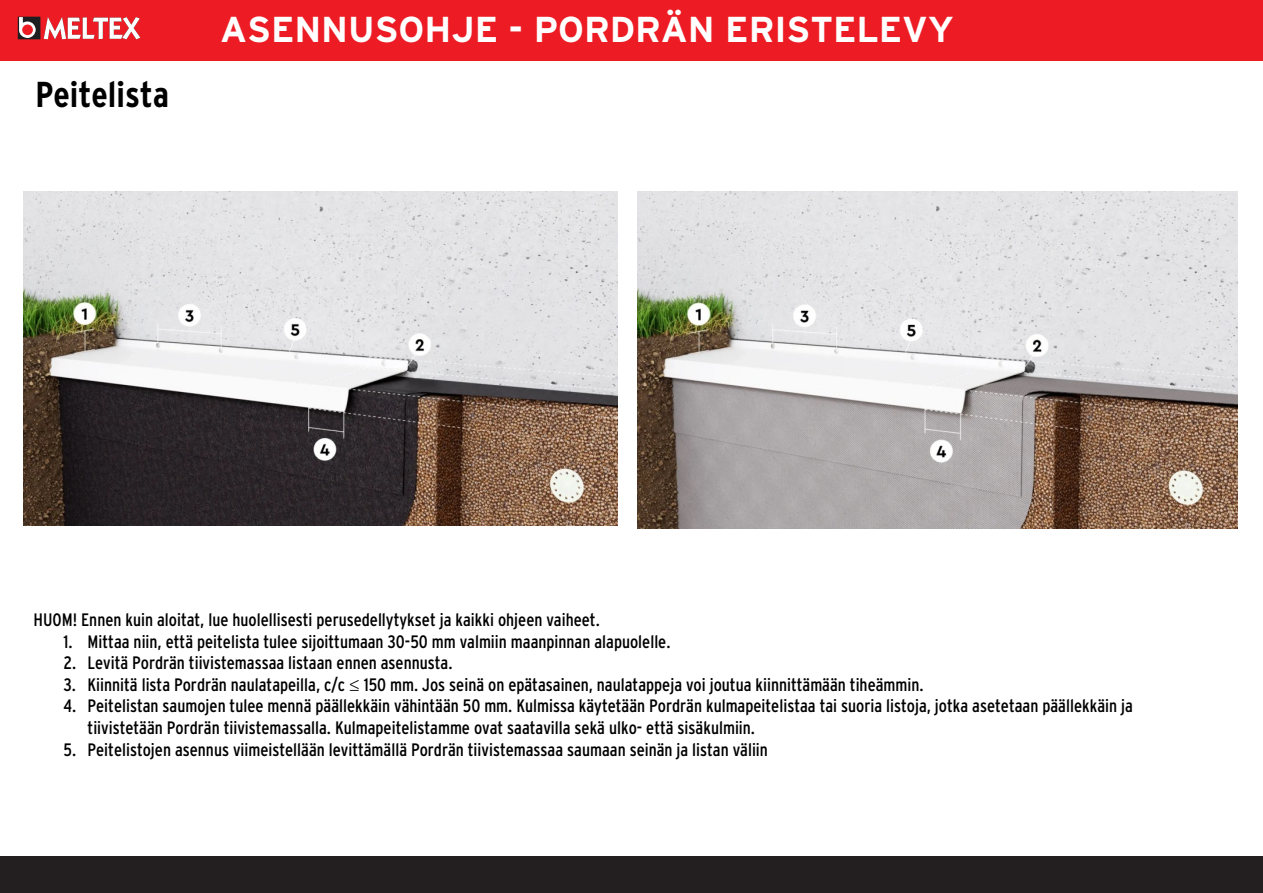
<style>
.page{position:relative;width:1263px;height:893px;background:#fff}
.page>*{position:absolute;margin:0;border:0;box-sizing:border-box;transform-origin:0 0}
.t1{font:700 36px "Interstate";color:#fff}
.t2{font:700 36px "Interstate Condensed";color:#000}
.t3{font:18px/21.6px "Interstate Condensed";color:#000}
.s1{font-family:"Koz Min Pr 6 N"}
</style>
<div class="page">
<div style="left:0;top:0;width:1263px;height:61px;background:#ed1c24"></div>
<div style="left:0;top:857px;width:1263px;height:36px;background:#231f20"></div>
<svg style="left:44px;top:17px;width:96px;height:22px"></svg>
<div style="left:18px;top:17px;width:22px;height:22px;background:#1e1e20"></div>
<svg style="left:19px;top:17px;width:17px;height:21px"></svg>
<div style="left:23px;top:25px;width:9px;height:10px;background:#ed1c24;border-radius:50%"></div>
<div style="left:23px;top:25px;width:9px;height:10px;border:1px solid #ed1c24;border-radius:50%"></div>
<img style="left:23px;top:191px;width:595px;height:334px">
<img style="left:637px;top:191px;width:600px;height:337px">
<h1 class="t2" style="left:35px;top:75px;width:135px">Peitelista</h1>
<h1 class="t1" style="left:220px;top:9px;width:735px">ASENNUSOHJE - PORDRÄN ERISTELEVY</h1>
<p class="t3" style="left:34px;top:609px;width:568px">HUOM! Ennen kuin aloitat, lue huolellisesti perusedellytykset ja kaikki ohjeen vaiheet.</p>
<p class="t3" style="left:64px;top:630px;width:608px">1. Mittaa niin, että peitelista tulee sijoittumaan 30-50 mm valmiin maanpinnan alapuolelle.</p>
<p class="t3" style="left:64px;top:652px;width:390px">2. Levitä Pordrän tiivistemassaa listaan ennen asennusta.</p>
<p class="t3" style="left:64px;top:673px;width:861px">3. Kiinnitä lista Pordrän naulatapeilla, c/c <span class="s1">≤</span> 150 mm. Jos seinä on epätasainen, naulatappeja voi joutua kiinnittämään tiheämmin.</p>
<p class="t3" style="left:88px;top:695px;width:1047px;text-indent:-24px">4. Peitelistan saumojen tulee mennä päällekkäin vähintään 50 mm. Kulmissa käytetään Pordrän kulmapeitelistaa tai suoria listoja, jotka asetetaan päällekkäin ja tiivistetään Pordrän tiivistemassalla. Kulmapeitelistamme ovat saatavilla sekä ulko- että sisäkulmiin.</p>
<p class="t3" style="left:64px;top:738px;width:706px">5. Peitelistojen asennus viimeistellään levittämällä Pordrän tiivistemassaa saumaan seinän ja listan väliin</p>
</div>
